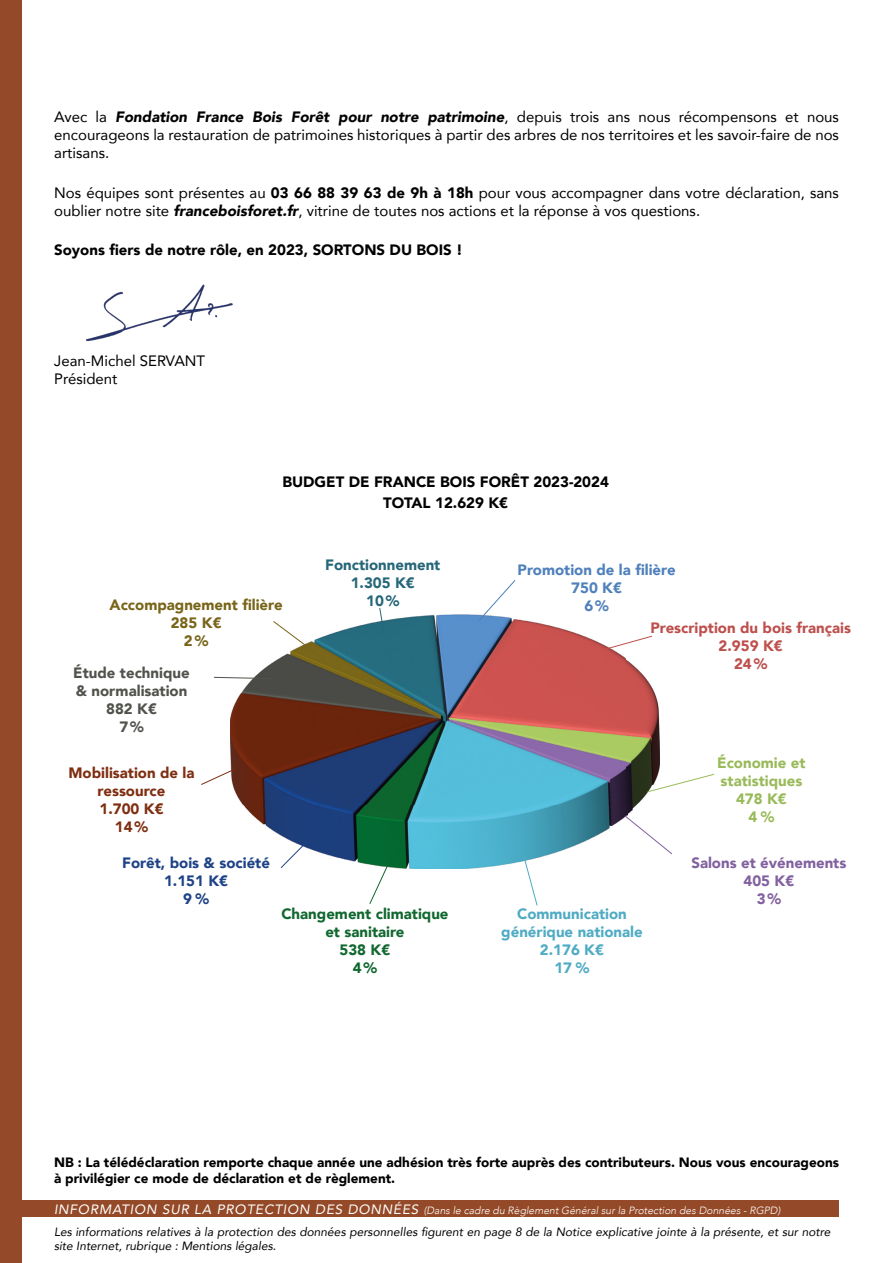
<style>
.page{position:relative;width:893px;height:1263px;background:#fff}
.page>*{position:absolute;margin:0;border:0;box-sizing:border-box;transform-origin:0 0}
.t1{font:15px/18px "Avenir";color:#000}
.t2{font:900 15px/21px "Avenir";color:#000;text-align:center}
.t3{font:900 15px/18px "Avenir";color:#4fabc4;text-align:center}
.t4{font:900 15px/18px "Avenir";color:#10672f;text-align:center}
.t5{font:900 15px/18px "Avenir";color:#bd4f4c;text-align:center}
.t6{font:900 15px/18px "Avenir";color:#50524c;text-align:center}
.t7{font:900 15px/18px "Avenir";color:#7f2e11;text-align:center}
.t8{font:900 15px/18px "Avenir";color:#99ba59;text-align:center}
.t9{font:900 15px/18px "Avenir";color:#776418;text-align:center}
.t10{font:900 15px/18px "Avenir";color:#4e80bb;text-align:center}
.t11{font:900 15px/18px "Avenir";color:#1d4286;text-align:center}
.t12{font:900 15px/18px "Avenir";color:#81609f;text-align:center}
.t13{font:900 15px/18px "Avenir";color:#256779;text-align:center}
.t14{font:900 13.5px/16.2px "Avenir";color:#000}
.t15{font:italic 12px/14.4px "Avenir";color:#000}
.t16{font:italic 300 10.5px "Avenir";color:#fff}
.s1{font-weight:900;font-style:italic}
.s2{font-weight:900}
.s3{font-weight:400;font-size:13.5px}
</style>
<div class="page">
<div style="left:0;top:0;width:21px;height:1263px;background:#944a28"></div>
<img style="left:86px;top:284px;width:147px;height:58px">
<div style="left:0;top:1200px;width:839px;height:16px;background:#944a28"></div>
<img style="left:230px;top:614px;width:430px;height:255px">
<svg style="left:379px;top:608px;width:5px;height:22px"></svg>
<svg style="left:477px;top:580px;width:39px;height:42px"></svg>
<svg style="left:602px;top:635px;width:51px;height:16px"></svg>
<svg style="left:647px;top:773px;width:67px;height:20px"></svg>
<svg style="left:624px;top:815px;width:48px;height:40px"></svg>
<svg style="left:522px;top:853px;width:16px;height:53px"></svg>
<svg style="left:369px;top:862px;width:21px;height:42px"></svg>
<svg style="left:280px;top:839px;width:29px;height:30px"></svg>
<svg style="left:201px;top:768px;width:34px;height:17px"></svg>
<svg style="left:213px;top:676px;width:60px;height:3px"></svg>
<svg style="left:273px;top:620px;width:41px;height:32px"></svg>
<p class="t1" style="left:54px;top:108px;width:786px;text-align:justify">Avec la <span class="s1">Fondation France Bois Forêt pour notre patrimoine</span>, depuis trois ans nous récompensons et nous encourageons la restauration de patrimoines historiques à partir des arbres de nos territoires et les savoir-faire de nos artisans.</p>
<p class="t1" style="left:54px;top:183px;width:786px">Nos équipes sont présentes au <span class="s2">03 66 88 39 63 de 9h à 18h</span> pour vous accompagner dans votre déclaration, sans oublier notre site <span class="s1">franceboisforet.fr</span>, vitrine de toutes nos actions et la réponse à vos questions.</p>
<p class="t2" style="left:54px;top:239px;width:410px">Soyons fiers de notre rôle, en 2023, SORTONS DU BOIS !</p>
<p class="t1" style="left:54px;top:351px;width:153px">Jean-Michel SERVANT<br>Président</p>
<p class="t2" style="left:282px;top:471px;width:328px">BUDGET DE FRANCE BOIS FORÊT 2023-2024<br>TOTAL 12.629 K€</p>
<p class="t13" style="left:325px;top:555px;width:117px">Fonctionnement<br>1.305 K€</p>
<p class="t9" style="left:110px;top:595px;width:175px">Accompagnement filière</p>
<p class="t13" style="left:366px;top:591px;width:35px">10%</p>
<p class="t9" style="left:171px;top:613px;width:52px">285 K€<br>2%</p>
<p class="t6" style="left:73px;top:664px;width:118px">Étude technique &amp; normalisation<br>882 K€<br>7%</p>
<p class="t7" style="left:68px;top:764px;width:128px">Mobilisation de la ressource<br>1.700 K€<br>14%</p>
<p class="t11" style="left:122px;top:854px;width:149px">Forêt, bois &amp; société<br>1.151 K€<br>9 %</p>
<p class="t10" style="left:518px;top:561px;width:160px">Promotion de la filière<br>750 K€<br>6%</p>
<p class="t5" style="left:650px;top:618px;width:202px">Prescription du bois français<br>2.959 K€<br>24%</p>
<p class="t8" style="left:717px;top:753px;width:90px">Économie et statistiques<br>478 K€<br>4 %</p>
<p class="t12" style="left:691px;top:854px;width:156px">Salons et événements<br>405 K€<br>3%</p>
<p class="t4" style="left:281px;top:905px;width:169px">Changement climatique et sanitaire<br>538 K€<br>4%</p>
<p class="t3" style="left:501px;top:904px;width:143px">Communication générique nationale<br>2.176 K€<br>17 %</p>
<p class="t14" style="left:54px;top:1153px;width:786px">NB : La télédéclaration remporte chaque année une adhésion très forte auprès des contributeurs. Nous vous encourageons à privilégier ce mode de déclaration et de règlement.</p>
<p class="t16" style="left:54px;top:1204px;width:728px"><span class="s3">INFORMATION SUR LA PROTECTION DES DONNÉES</span> (Dans le cadre du Règlement Général sur la Protection des Données - RGPD)</p>
<p class="t15" style="left:54px;top:1224px;width:778px">Les informations relatives à la protection des données personnelles figurent en page 8 de la Notice explicative jointe à la présente, et sur notre site Internet, rubrique : Mentions légales.</p>
</div>
